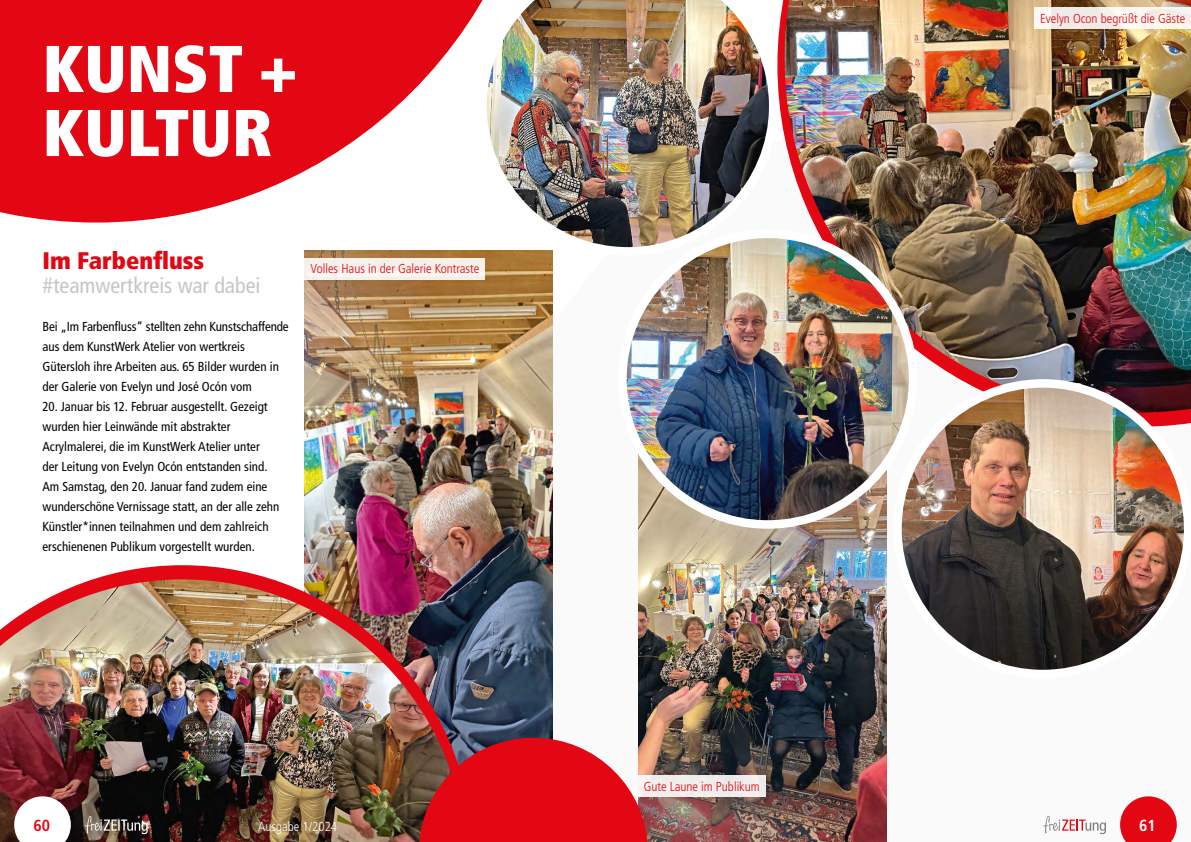
<style>
.page{position:relative;width:1191px;height:842px;background:#fff}
.page>*{position:absolute;margin:0;border:0;box-sizing:border-box;transform-origin:0 0}
.t1{font:900 condensed 66px/64px "Frutiger LT Std";color:#fff}
.t2{font:900 condensed 24px "Frutiger LT Std";color:#e30613}
.t3{font:condensed 22px "Frutiger LT Std";color:#c6c6c6}
.t4{font:700 condensed 16px "Frutiger LT Std";color:#e30613}
.t5{font:700 condensed 16px "Frutiger LT Std";color:#fff}
.t6{font:condensed 13px/20px "Frutiger LT Std";color:#000}
.t7{font:300 condensed 13px "Frutiger LT Std";color:#e30613}
.t8{font:300 condensed 13px "Frutiger LT Std";color:#fff}
</style>
<div class="page">
<img style="left:305px;top:251px;width:248px;height:487px">
<img style="left:638px;top:454px;width:248px;height:388px">
<svg style="left:0;top:0;width:478px;height:223px;fill:#e30613"></svg>
<img style="left:784px;top:0;width:407px;height:379px">
<img style="left:901px;top:379px;width:290px;height:291px">
<img style="left:622px;top:234px;width:291px;height:290px;border-radius:145px">
<div style="left:618px;top:230px;width:299px;height:299px;border:9px solid #fff;border-radius:50%"></div>
<img style="left:478px;top:0;width:299px;height:256px">
<img style="left:94px;top:565px;width:378px;height:173px">
<img style="left:0;top:579px;width:453px;height:263px">
<svg style="left:419px;top:738px;width:229px;height:104px"></svg>
<div style="left:305px;top:258px;width:180px;height:21px;background:#f6f1ec"></div>
<div style="left:1034px;top:7px;width:157px;height:21px;background:#f7f1ea"></div>
<div style="left:638px;top:775px;width:127px;height:21px;background:#f0eded"></div>
<svg style="left:1120px;top:796px;width:56px;height:46px"></svg>
<svg style="left:1043px;top:816px;width:63px;height:18px"></svg>
<svg style="left:14px;top:796px;width:57px;height:46px"></svg>
<svg style="left:85px;top:816px;width:63px;height:18px"></svg>
<h1 class="t1" style="left:43px;top:37px;width:257px">KUNST +<br>KULTUR</h1>
<h2 class="t2" style="left:43px;top:246px;width:163px">Im Farbenfluss</h2>
<h3 class="t3" style="left:43px;top:272px;width:219px">#teamwertkreis war dabei</h3>
<p class="t6" style="left:43px;top:317px;width:248px">Bei „Im Farbenfluss“ stellten zehn Kunstschaffende aus dem KunstWerk Atelier von wertkreis Gütersloh ihre Arbeiten aus. 65 Bilder wurden in der Galerie von Evelyn und José Ocón vom</p>
<p class="t6" style="left:43px;top:397px;width:238px">20. Januar bis 12. Februar ausgestellt. Gezeigt wurden hier Leinwände mit abstrakter Acrylmalerei, die im KunstWerk Atelier unter<br>der Leitung von Evelyn Ocón entstanden sind.<br>Am Samstag, den 20. Januar fand zudem eine wunderschöne Vernissage statt, an der alle zehn Künstler*innen teilnahmen und dem zahlreich erschienenen Publikum vorgestellt wurden.</p>
<p class="t7" style="left:310px;top:262px;width:170px">Volles Haus in der Galerie Kontraste</p>
<p class="t7" style="left:643px;top:779px;width:118px">Gute Laune im Publikum</p>
<p class="t7" style="left:1040px;top:11px;width:147px">Evelyn Ocon begrüßt die Gäste</p>
<p class="t4" style="left:33px;top:816px;width:18px">60</p>
<p class="t8" style="left:258px;top:819px;width:80px">Ausgabe 1/2024</p>
<p class="t5" style="left:1139px;top:816px;width:18px">61</p>
</div>
